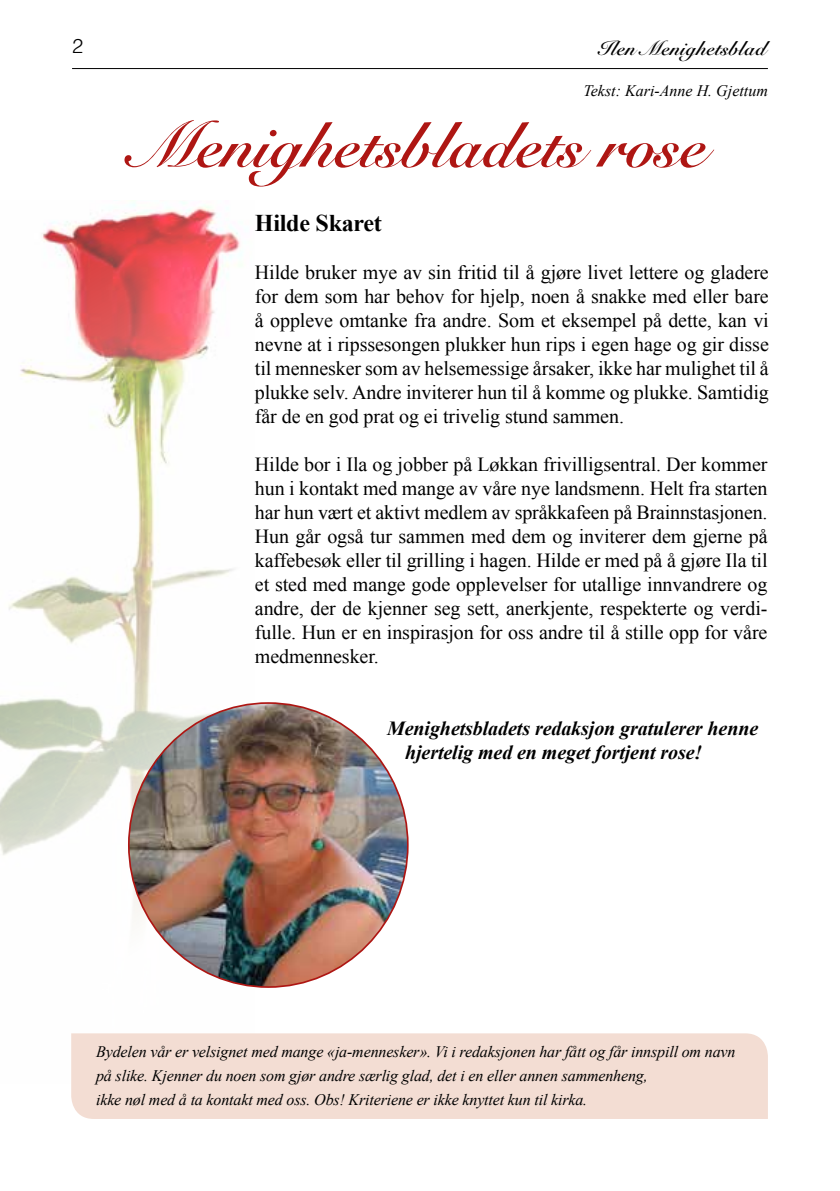
<style>
.page{position:relative;width:840px;height:1191px;background:#fff}
.page>*{position:absolute;margin:0;border:0;box-sizing:border-box;transform-origin:0 0}
.t1{font:64px "Snell Roundhand Bold Script";color:#ae1613}
.t2{font:700 24px "Times New Roman";letter-spacing:-.01em;color:#000}
.t3{font:20px/24px "Times New Roman";letter-spacing:-.005em;color:#000;text-align:justify}
.t4{font:italic 700 20px/24px "Times New Roman";letter-spacing:-.005em;color:#000}
.t5{font:20px "Snell Roundhand Bold Script";letter-spacing:.02em;color:#000}
.t6{font:300 20px "Helvetica LT Std";color:#000}
.t7{font:italic 16px/24px "Times New Roman";letter-spacing:-.01em;color:#000}
</style>
<div class="page">
<hr style="left:72px;top:68px;width:695px;height:1px;background:#000">
<hr style="left:839px;top:809px;width:1px;height:310px;background:#fffce5">
<img style="left:0;top:202px;width:255px;height:786px">
<div style="left:71px;top:1033px;width:696px;height:86px;background:#f3ddd3"></div>
<img style="left:129px;top:703px;width:278px;height:284px">
<p class="t6" style="left:72px;top:34px;width:13px">2</p>
<p class="t5" style="left:598px;top:36px;width:168px">Ilen Menighetsblad</p>
<p class="t7" style="left:583px;top:78px;width:186px">Tekst: Kari-Anne H. Gjettum</p>
<h1 class="t1" style="left:133px;top:107px;width:574px">Menighetsbladets rose</h1>
<p class="t2" style="left:255px;top:206px;width:128px">Hilde Skaret</p>
<p class="t3" style="left:255px;top:260px;width:515px">Hilde bruker mye av sin fritid til å gjøre livet lettere og gladere for dem som har behov for hjelp, noen å snakke med eller bare å oppleve omtanke fra andre. Som et eksempel på dette, kan vi nevne at i ripssesongen plukker hun rips i egen hage og gir disse til mennesker som av helsemessige årsaker, ikke har mulighet til å plukke selv. Andre inviterer hun til å komme og plukke. Samtidig får de en god prat og ei trivelig stund sammen.</p>
<p class="t3" style="left:255px;top:452px;width:514px">Hilde bor i Ila og jobber på Løkkan frivilligsentral. Der kommer hun i kontakt med mange av våre nye landsmenn. Helt fra starten har hun vært et aktivt medlem av språkkafeen på Brainnstasjonen.<br>Hun går også tur sammen med dem og inviterer dem gjerne på kaffebesøk eller til grilling i hagen. Hilde er med på å gjøre Ila til et sted med mange gode opplevelser for utallige innvandrere og andre, der de kjenner seg sett, anerkjente, respekterte og verdi&shy;fulle. Hun er en inspirasjon for oss andre til å stille opp for våre medmennesker.</p>
<p class="t4" style="left:405px;top:715px;width:354px;text-indent:-18px">Menighetsbladets redaksjon gratulerer henne hjertelig med en meget fortjent rose!</p>
<p class="t7" style="left:96px;top:1039px;width:640px">Bydelen vår er velsignet med mange «ja-mennesker». Vi i redaksjonen har fått og får innspill om navn på slike. Kjenner du noen som gjør andre særlig glad, det i en eller annen sammenheng,<br>ikke nøl med å ta kontakt med oss. Obs! Kriteriene er ikke knyttet kun til kirka.</p>
</div>
